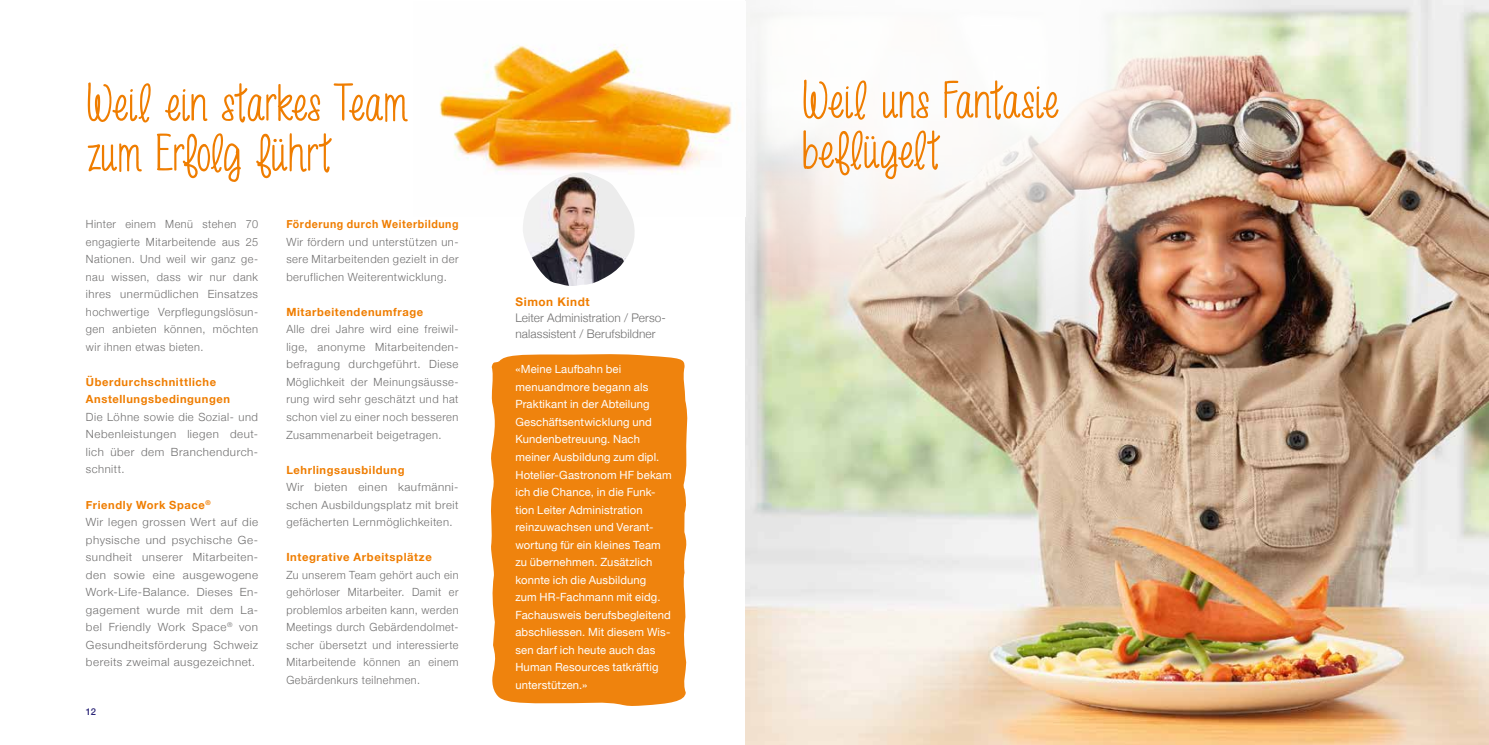
<style>
.page{position:relative;width:1489px;height:745px;background:#fff}
.page>*{position:absolute;margin:0;border:0;box-sizing:border-box;transform-origin:0 0}
.t1{font:500 50px/50px "menuandmorefont";letter-spacing:-.015em;color:#ef7d00}
.t2{font:300 11.88px/16.2px "Helvetica Neue";letter-spacing:.01em;color:#706f6f}
.t3{font:700 11.88px "Helvetica Neue";letter-spacing:.05em;color:#ef7d00}
.t4{font:300 11.25px/17.5px "Helvetica Neue";letter-spacing:.045em;color:#706f6f;text-align:justify}
.t5{font:11.25px/17.5px "Helvetica Neue";letter-spacing:.01em;color:#fff}
.t6{font:300 11.25px/17.5px "Helvetica Neue";letter-spacing:.045em;color:#706f6f;text-align:justify;scale:.96 1}
.t7{font:700 11.25px/17.5px "Helvetica Neue";letter-spacing:.055em;color:#ef7d00}
.t8{font:700 11.25px "Helvetica Neue";letter-spacing:.055em;color:#ef7d00;scale:.94 1}
.t9{font:500 9.38px "Helvetica Neue";color:#2b2577}
.s1{font-weight:700;color:#ef7d00}
</style>
<div class="page">
<img style="left:745px;top:0;width:743px;height:744px">
<img style="left:745px;top:0;width:520px;height:338px">
<img style="left:439px;top:44px;width:294px;height:129px">
<img style="left:522px;top:172px;width:113px;height:114px">
<div style="left:491px;top:354px;width:197px;height:352px;background:#ef830d"></div>
<h1 class="t1" style="left:86px;top:81px;width:323px">Weil ein starkes Team zum Erfolg führt</h1>
<p class="t4" style="left:86px;top:214px;width:174px">Hinter einem Menü stehen 70 engagierte Mitarbeitende aus 25<br>Nationen. Und weil wir ganz ge&shy;nau wissen, dass wir nur dank ihres unermüdlichen Einsatzes hochwertige Verpflegungslösun&shy;gen anbieten können, möchten wir ihnen etwas bieten.</p>
<p class="t7" style="left:86px;top:373px;width:146px">Überdurchschnittliche<br>Anstellungsbedingungen</p>
<p class="t4" style="left:86px;top:407px;width:174px">Die Löhne sowie die Sozial- und Nebenleistungen liegen deut&shy;lich über dem Branchendurch&shy;schnitt.</p>
<p class="t4" style="left:86px;top:494px;width:174px;text-align:left"><span class="s1">Friendly Work Space</span><sup>®<br></sup>Wir legen grossen Wert auf die physische und psychische Ge&shy;sundheit unserer Mitarbeiten&shy;den sowie eine ausgewogene<br>Work-Life-Balance. Dieses En&shy;gagement wurde mit dem La&shy;bel Friendly Work Space<sup>®</sup> von<br>Gesundheitsförderung Schweiz bereits zweimal ausgezeichnet.</p>
<p class="t8" style="left:286px;top:215px;width:185px">Förderung durch Weiterbildung</p>
<p class="t4" style="left:286px;top:232px;width:174px">Wir fördern und unterstützen un&shy;sere Mitarbeitenden gezielt in der beruflichen Weiterentwicklung.</p>
<p class="t7" style="left:286px;top:303px;width:138px">Mitarbeitendenumfrage</p>
<p class="t4" style="left:286px;top:319px;width:174px">Alle drei Jahre wird eine freiwil&shy;lige, anonyme Mitarbeitenden&shy;befragung durchgeführt. Diese Möglichkeit der Meinungsäusse&shy;rung wird sehr geschätzt und hat schon viel zu einer noch besseren Zusammenarbeit beigetragen.</p>
<p class="t7" style="left:286px;top:461px;width:120px">Lehrlingsausbildung</p>
<p class="t4" style="left:286px;top:477px;width:174px">Wir bieten einen kaufmänni&shy;schen Ausbildungsplatz mit breit gefächerten Lernmöglichkeiten.</p>
<p class="t7" style="left:286px;top:548px;width:147px">Integrative Arbeitsplätze</p>
<p class="t6" style="left:286px;top:564px;width:181px">Zu unserem Team gehört auch ein gehörloser Mitarbeiter. Damit er problemlos arbeiten kann, werden Meetings durch Gebärdendolmet&shy;scher übersetzt und interessierte Mitarbeitende können an einem Gebärdenkurs teilnehmen.</p>
<p class="t9" style="left:86px;top:703px;width:11px">12</p>
<p class="t3" style="left:515px;top:292px;width:76px">Simon Kindt</p>
<p class="t2" style="left:515px;top:308px;width:152px">Leiter Administration / Perso&shy;nalassistent / Berufsbildner</p>
<p class="t5" style="left:515px;top:361px;width:158px">«Meine Laufbahn bei menuandmore begann als<br>Praktikant in der Abteilung<br>Geschäftsentwicklung und<br>Kundenbetreuung. Nach meiner Ausbildung zum dipl.<br>Hotelier-Gastronom HF bekam ich die Chance, in die Funk&shy;tion Leiter Administration reinzuwachsen und Verant&shy;wortung für ein kleines Team zu übernehmen. Zusätzlich konnte ich die Ausbildung<br>zum HR-Fachmann mit eidg.<br>Fachausweis berufsbegleitend abschliessen. Mit diesem Wis&shy;sen darf ich heute auch das<br>Human Resources tatkräftig unterstützen.»</p>
<h1 class="t1" style="left:801px;top:78px;width:258px">Weil uns Fantasie beflügelt</h1>
</div>
